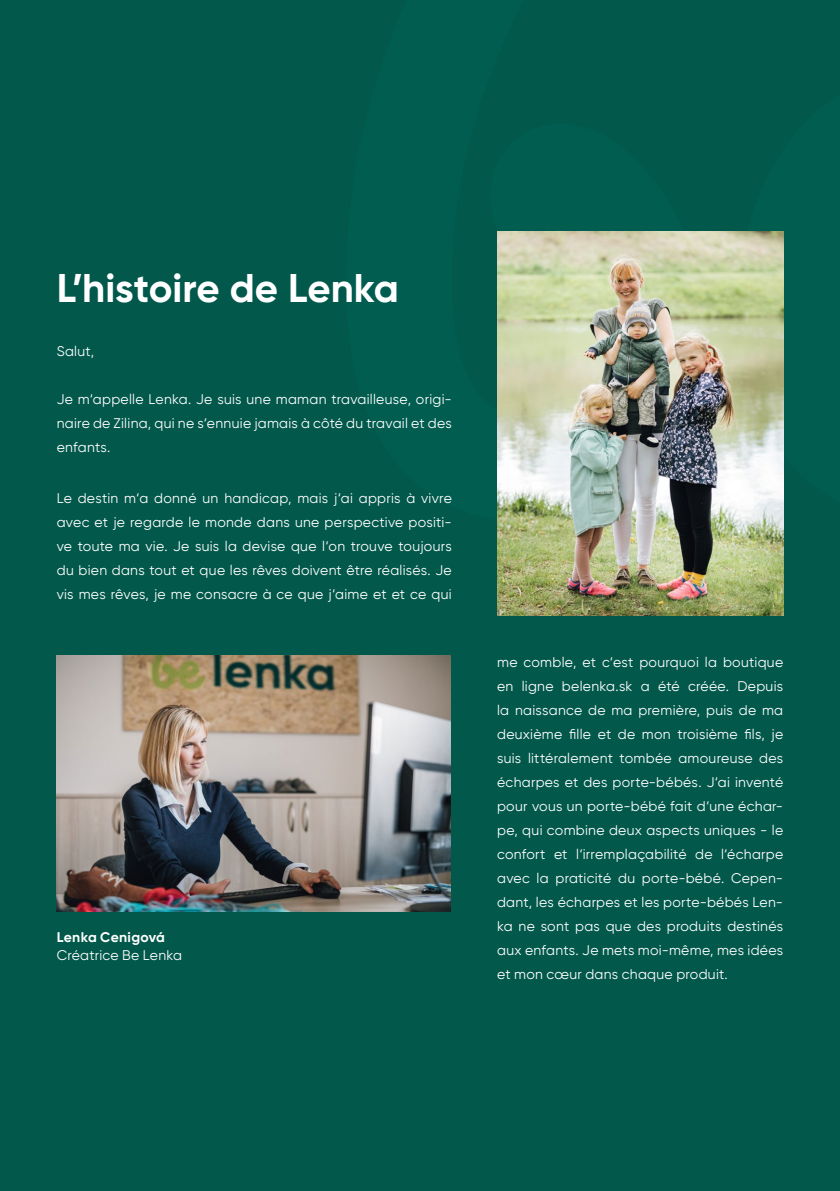
<style>
.page{position:relative;width:840px;height:1191px;background:#fff}
.page>*{position:absolute;margin:0;border:0;box-sizing:border-box;transform-origin:0 0}
.t1{font:700 40px "Gilroy";color:#fff}
.t2{font:14px/24px "Gilroy";letter-spacing:.02em;color:#fff;text-align:justify}
.t3{font:700 14px "Gilroy";letter-spacing:.02em;color:#fff}
</style>
<div class="page">
<div style="left:0;top:0;width:839px;height:1191px;background:#02584b"></div>
<img style="left:497px;top:231px;width:285px;height:384px">
<img style="left:57px;top:655px;width:393px;height:256px">
<h1 class="t1" style="left:57px;top:263px;width:343px">L’histoire de Lenka</h1>
<p class="t2" style="left:57px;top:339px;width:39px">Salut,</p>
<p class="t2" style="left:57px;top:387px;width:396px">Je m‘appelle Lenka. Je suis une maman travailleuse, origi&shy;naire de Zilina, qui ne s‘ennuie jamais à côté du travail et des enfants.</p>
<p class="t2" style="left:57px;top:486px;width:396px">Le destin m‘a donné un handicap, mais j‘ai appris à vivre avec et je regarde le monde dans une perspective positi&shy;ve toute ma vie. Je suis la devise que l‘on trouve toujours du bien dans tout et que les rêves doivent être réalisés. Je vis mes rêves, je me consacre à ce que j‘aime et et ce qui</p>
<p class="t3" style="left:57px;top:928px;width:110px">Lenka Cenigová</p>
<p class="t2" style="left:57px;top:943px;width:127px">Créatrice Be Lenka</p>
<p class="t2" style="left:497px;top:649px;width:287px">me comble, et c‘est pourquoi la boutique en ligne belenka.sk a été créée. Depuis la naissance de ma première, puis de ma deuxième fille et de mon troisième fils, je suis littéralement tombée amoureuse des écharpes et des porte-bébés. J‘ai inventé pour vous un porte-bébé fait d‘une échar&shy;pe, qui combine deux aspects uniques - le confort et l‘irremplaçabilité de l‘écharpe avec la praticité du porte-bébé. Cepen&shy;dant, les écharpes et les porte-bébés Len&shy;ka ne sont pas que des produits destinés aux enfants. Je mets moi-même, mes idées et mon cœur dans chaque produit.</p>
</div>
